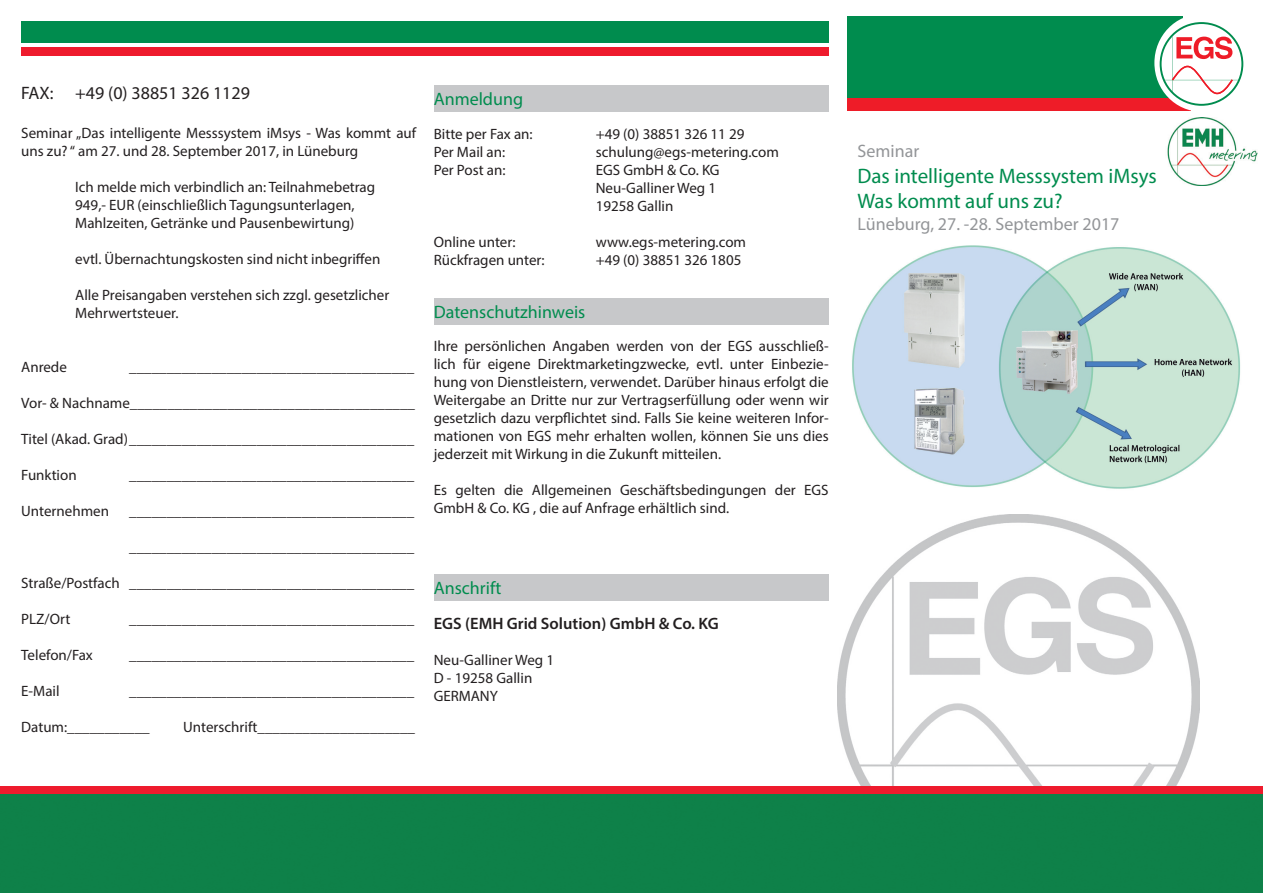
<style>
.page{position:relative;width:1263px;height:893px;background:#fff}
.page>*{position:absolute;margin:0;border:0;box-sizing:border-box;transform-origin:0 0}
.t1{font:21px/25.2px "Myriad Pro";color:#008c4e}
.t2{font:18px "Myriad Pro";color:#939598}
.t3{font:18px "Myriad Pro";color:#008c4e}
.t4{font:18px "Myriad Pro";color:#231f20}
.t5{font:600 16.5px "Myriad Pro";color:#231f20}
.t6{font:15px/18px "Myriad Pro";color:#231f20}
</style>
<div class="page">
<img style="left:852px;top:245px;width:389px;height:270px">
<img style="left:838px;top:515px;width:361px;height:272px">
<div style="left:0;top:794px;width:1263px;height:99px;background:#0e8149"></div>
<div style="left:434px;top:85px;width:395px;height:27px;background:#c7c8ca"></div>
<div style="left:434px;top:298px;width:395px;height:27px;background:#c7c8ca"></div>
<div style="left:434px;top:574px;width:395px;height:27px;background:#c7c8ca"></div>
<div style="left:21px;top:21px;width:808px;height:22px;background:#008c4e"></div>
<div style="left:21px;top:47px;width:808px;height:8px;background:#ee1b2d"></div>
<div style="left:847px;top:16px;width:335px;height:94px;background:#008c4e"></div>
<div style="left:847px;top:98px;width:343px;height:13px;background:#ee1c28"></div>
<svg style="left:1154px;top:14px;width:94px;height:98px"></svg>
<div style="left:1160px;top:22px;width:83px;height:84px;border:2px solid #008c4e;border-radius:50%"></div>
<svg style="left:1164px;top:37px;width:74px;height:58px"></svg>
<div style="left:0;top:787px;width:1263px;height:7px;background:#ee1b2d"></div>
<img style="left:1167px;top:117px;width:91px;height:68px">
<p class="t4" style="left:21px;top:81px;width:230px">FAX: +49 (0) 38851 326 1129</p>
<p class="t6" style="left:21px;top:124px;width:396px">Seminar „Das intelligente Messsystem iMsys - Was kommt auf uns zu? “ am 27. und 28. September 2017, in Lüneburg</p>
<p class="t6" style="left:75px;top:178px;width:301px">Ich melde mich verbindlich an: Teilnahmebetrag<br>949,- EUR (einschließlich Tagungsunterlagen,<br>Mahlzeiten, Getränke und Pausenbewirtung)</p>
<p class="t6" style="left:75px;top:250px;width:307px">evtl. Übernachtungskosten sind nicht inbegriffen</p>
<p class="t6" style="left:75px;top:286px;width:316px">Alle Preisangaben verstehen sich zzgl. gesetzlicher<br>Mehrwertsteuer.</p>
<p class="t6" style="left:21px;top:358px;width:47px">Anrede</p>
<p class="t6" style="left:129px;top:358px;width:287px">______________________________________</p>
<p class="t6" style="left:21px;top:394px;width:395px">Vor- &amp; Nachname______________________________________</p>
<p class="t6" style="left:21px;top:430px;width:395px">Titel (Akad. Grad)______________________________________</p>
<p class="t6" style="left:21px;top:466px;width:57px">Funktion</p>
<p class="t6" style="left:129px;top:466px;width:287px">______________________________________</p>
<p class="t6" style="left:21px;top:502px;width:89px">Unternehmen</p>
<p class="t6" style="left:129px;top:502px;width:286px">______________________________________</p>
<p class="t6" style="left:129px;top:538px;width:287px">______________________________________</p>
<p class="t6" style="left:21px;top:574px;width:394px">Straße/Postfach ______________________________________</p>
<p class="t6" style="left:21px;top:610px;width:51px">PLZ/Ort</p>
<p class="t6" style="left:129px;top:610px;width:287px">______________________________________</p>
<p class="t6" style="left:21px;top:646px;width:73px">Telefon/Fax</p>
<p class="t6" style="left:129px;top:646px;width:287px">______________________________________</p>
<p class="t6" style="left:21px;top:682px;width:40px">E-Mail</p>
<p class="t6" style="left:129px;top:682px;width:287px">______________________________________</p>
<p class="t6" style="left:21px;top:718px;width:130px">Datum:___________</p>
<p class="t6" style="left:183px;top:718px;width:233px">Unterschrift_____________________</p>
<p class="t3" style="left:434px;top:88px;width:91px">Anmeldung</p>
<p class="t6" style="left:434px;top:125px;width:100px">Bitte per Fax an:</p>
<p class="t6" style="left:596px;top:125px;width:150px">+49 (0) 38851 326 11 29</p>
<p class="t6" style="left:434px;top:143px;width:73px">Per Mail an:</p>
<p class="t6" style="left:596px;top:143px;width:185px">schulung@egs-metering.com</p>
<p class="t6" style="left:434px;top:161px;width:73px">Per Post an:</p>
<p class="t6" style="left:596px;top:161px;width:125px">EGS GmbH &amp; Co. KG<br>Neu-Galliner Weg 1<br>19258 Gallin</p>
<p class="t6" style="left:434px;top:233px;width:83px">Online unter:</p>
<p class="t6" style="left:596px;top:233px;width:152px">www.egs-metering.com</p>
<p class="t6" style="left:434px;top:251px;width:112px">Rückfragen unter:</p>
<p class="t6" style="left:596px;top:251px;width:147px">+49 (0) 38851 326 1805</p>
<p class="t3" style="left:434px;top:301px;width:153px">Datenschutzhinweis</p>
<p class="t6" style="left:434px;top:337px;width:396px;text-align:justify">Ihre persönlichen Angaben werden von der EGS ausschließ&shy;lich für eigene Direktmarketingzwecke, evtl. unter Einbezie&shy;hung von Dienstleistern, verwendet. Darüber hinaus erfolgt die Weitergabe an Dritte nur zur Vertragserfüllung oder wenn wir gesetzlich dazu verpflichtet sind. Falls Sie keine weiteren Infor&shy;mationen von EGS mehr erhalten wollen, können Sie uns dies jederzeit mit Wirkung in die Zukunft mitteilen.</p>
<p class="t6" style="left:434px;top:481px;width:396px">Es gelten die Allgemeinen Geschäftsbedingungen der EGS<br>GmbH &amp; Co. KG , die auf Anfrage erhältlich sind.</p>
<p class="t3" style="left:434px;top:577px;width:69px">Anschrift</p>
<p class="t5" style="left:434px;top:613px;width:286px">EGS (EMH Grid Solution) GmbH &amp; Co. KG</p>
<p class="t6" style="left:434px;top:651px;width:122px">Neu-Galliner Weg 1<br>D - 19258 Gallin<br>GERMANY</p>
<p class="t2" style="left:857px;top:140px;width:63px">Seminar</p>
<h1 class="t1" style="left:857px;top:163px;width:301px">Das intelligente Messsystem iMsys<br>Was kommt auf uns zu?</h1>
<p class="t2" style="left:857px;top:212px;width:263px">Lüneburg, 27. -28. September 2017</p>
</div>
